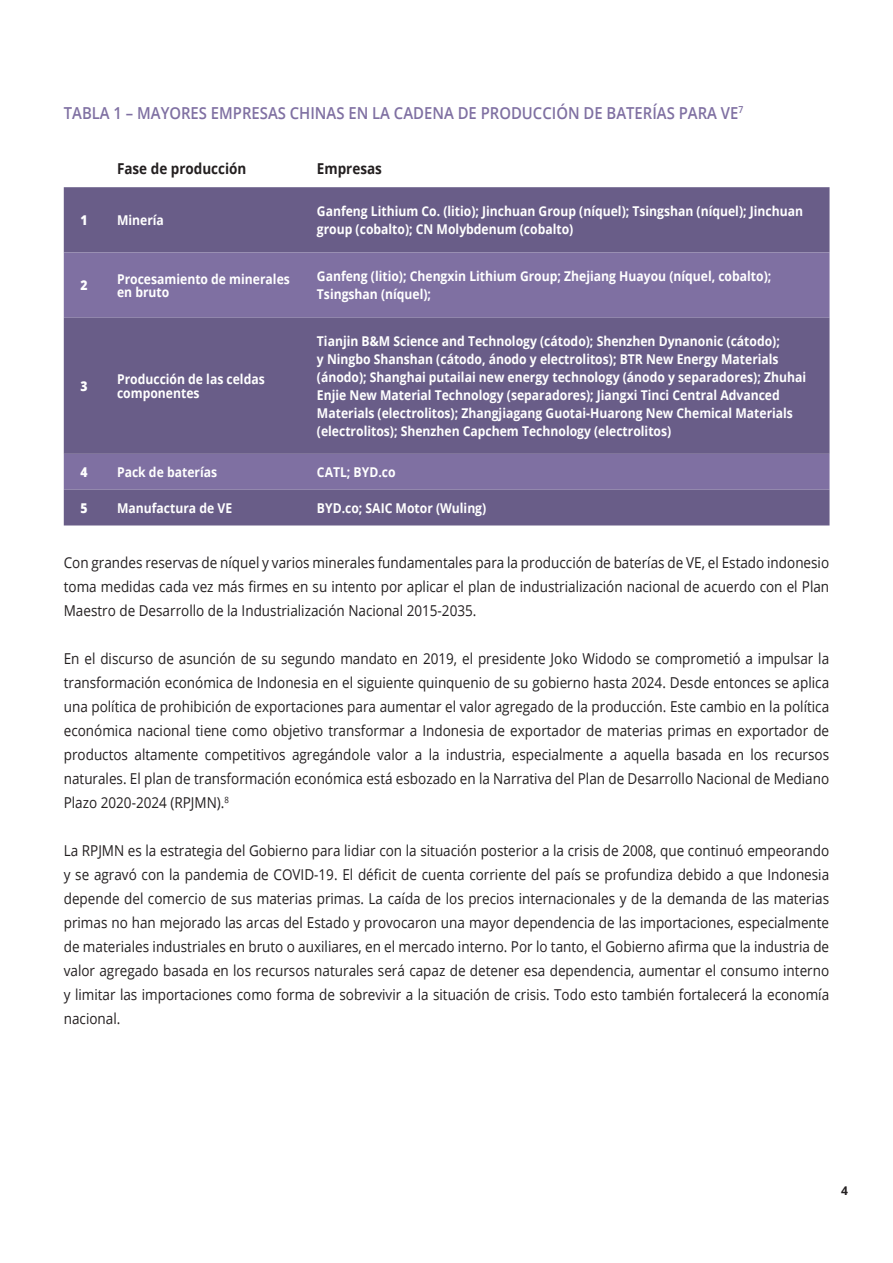
<style>
.page{position:relative;width:893px;height:1263px;background:#fff}
.page>*{position:absolute;margin:0;border:0;box-sizing:border-box;transform-origin:0 0}
.t1{font:600 16.5px "Open Sans";color:#7f70a2;scale:.9 1}
.t2{font:15px/24px "Open Sans";color:#231f20;text-align:justify;scale:.9 1}
.t3{font:700 15px "Open Sans";color:#231f20;scale:.9 1}
.t4{font:700 13.5px/18px "Open Sans";color:#fff;scale:.9 1}
.t5{font:800 13.5px "Open Sans";color:#fff;scale:.9 1}
.t6{font:700 12px "Open Sans";color:#231f20}
</style>
<div class="page">
<div style="left:64px;top:187px;width:765px;height:65px;background:#695d88"></div>
<div style="left:64px;top:252px;width:765px;height:66px;background:#7f70a2"></div>
<svg style="left:64px;top:318px;width:765px;height:207px;background:#6d608c"></svg>
<p class="t1" style="left:64px;top:102px;width:756px">TABLA 1 – MAYORES EMPRESAS CHINAS EN LA CADENA DE PRODUCCIÓN DE BATERÍAS PARA VE<sup>7</sup></p>
<p class="t3" style="left:117px;top:158px;width:145px">Fase de producción</p>
<p class="t3" style="left:317px;top:158px;width:74px">Empresas</p>
<p class="t5" style="left:80px;top:210px;width:9px">1</p>
<p class="t4" style="left:117px;top:211px;width:54px">Minería</p>
<p class="t4" style="left:317px;top:202px;width:542px">Ganfeng Lithium Co. (litio); Jinchuan Group (níquel); Tsingshan (níquel); Jinchuan group (cobalto); CN Molybdenum (cobalto)</p>
<p class="t5" style="left:80px;top:275px;width:9px">2</p>
<p class="t4" style="left:117px;top:271px;width:194px;line-height:13.5px">Procesamiento de minerales en bruto</p>
<p class="t4" style="left:317px;top:267px;width:506px">Ganfeng (litio); Chengxin Lithium Group; Zhejiang Huayou (níquel, cobalto);<br>Tsingshan (níquel);</p>
<p class="t5" style="left:80px;top:376px;width:9px">3</p>
<p class="t4" style="left:117px;top:372px;width:166px;line-height:13.5px">Producción de las celdas componentes</p>
<p class="t4" style="left:317px;top:332px;width:545px">Tianjin B&amp;M Science and Technology (cátodo); Shenzhen Dynanonic (cátodo);<br>y Ningbo Shanshan (cátodo, ánodo y electrolitos); BTR New Energy Materials (ánodo); Shanghai putailai new energy technology (ánodo y separadores); Zhuhai Enjie New Material Technology (separadores); Jiangxi Tinci Central Advanced Materials (electrolitos); Zhangjiagang Guotai-Huarong New Chemical Materials (electrolitos); Shenzhen Capchem Technology (electrolitos)</p>
<p class="t5" style="left:81px;top:462px;width:9px">4</p>
<p class="t4" style="left:117px;top:463px;width:113px">Pack de baterías</p>
<p class="t4" style="left:317px;top:463px;width:89px">CATL; BYD.co</p>
<p class="t5" style="left:81px;top:497px;width:9px">5</p>
<p class="t4" style="left:117px;top:498px;width:129px">Manufactura de VE</p>
<p class="t4" style="left:317px;top:498px;width:190px">BYD.co; SAIC Motor (Wuling)</p>
<p class="t2" style="left:64px;top:550px;width:852px">Con grandes reservas de níquel y varios minerales fundamentales para la producción de baterías de VE, el Estado indonesio toma medidas cada vez más firmes en su intento por aplicar el plan de industrialización nacional de acuerdo con el Plan Maestro de Desarrollo de la Industrialización Nacional 2015-2035.</p>
<p class="t2" style="left:64px;top:646px;width:852px">En el discurso de asunción de su segundo mandato en 2019, el presidente Joko Widodo se comprometió a impulsar la transformación económica de Indonesia en el siguiente quinquenio de su gobierno hasta 2024. Desde entonces se aplica una política de prohibición de exportaciones para aumentar el valor agregado de la producción. Este cambio en la política económica nacional tiene como objetivo transformar a Indonesia de exportador de materias primas en exportador de productos altamente competitivos agregándole valor a la industria, especialmente a aquella basada en los recursos naturales. El plan de transformación económica está esbozado en la Narrativa del Plan de Desarrollo Nacional de Mediano Plazo 2020-2024 (RPJMN).<sup>8</sup></p>
<p class="t2" style="left:64px;top:838px;width:852px">La RPJMN es la estrategia del Gobierno para lidiar con la situación posterior a la crisis de 2008, que continuó empeorando y se agravó con la pandemia de COVID-19. El déficit de cuenta corriente del país se profundiza debido a que Indonesia depende del comercio de sus materias primas. La caída de los precios internacionales y de la demanda de las materias primas no han mejorado las arcas del Estado y provocaron una mayor dependencia de las importaciones, especialmente de materiales industriales en bruto o auxiliares, en el mercado interno. Por lo tanto, el Gobierno afirma que la industria de valor agregado basada en los recursos naturales será capaz de detener esa dependencia, aumentar el consumo interno y limitar las importaciones como forma de sobrevivir a la situación de crisis. Todo esto también fortalecerá la economía nacional.</p>
<p class="t6" style="left:841px;top:1182px;width:8px">4</p>
</div>
